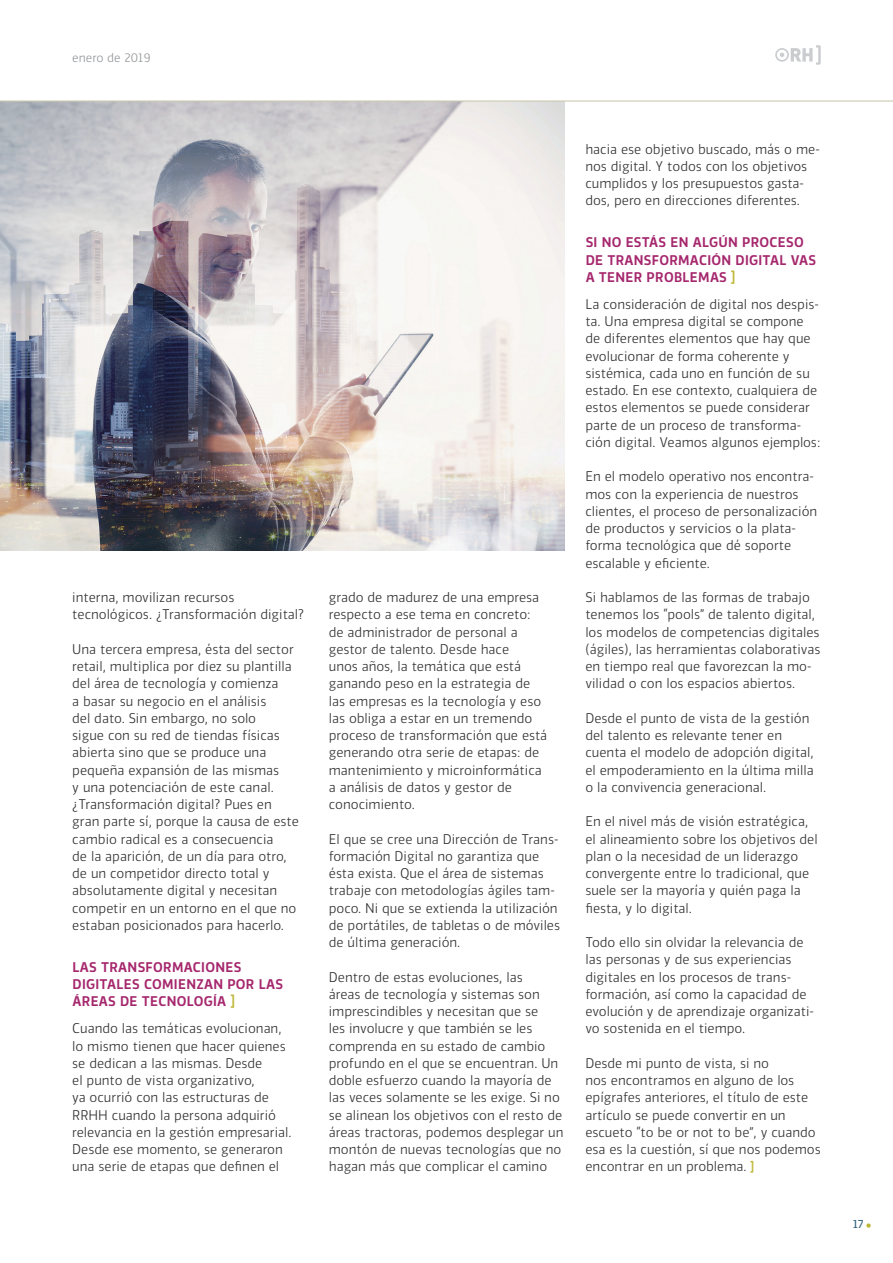
<style>
.page{position:relative;width:893px;height:1263px;background:#fff}
.page>*{position:absolute;margin:0;border:0;box-sizing:border-box;transform-origin:0 0}
.stl_base{font:300 13.2px/17.2px "Vinkel";color:#312f30}
.stl_base-2{font:500 13.2px/17.2px "Vinkel";letter-spacing:.02em;color:#a5276d}
.t1{font:300 12px "Vinkel";color:#939598}
.t2{font:11.25px "Vinkel";color:#366480}
.s1{font-family:"Agency FB";font-weight:700;font-size:15px;color:#c0b93a}
.s2{font-family:"Agency FB";font-weight:700;color:#c0b93a}
</style>
<div class="page">
<svg style="left:775px;top:45px;width:46px;height:20px"></svg>
<svg style="left:866px;top:1223px;width:5px;height:5px"></svg>
<img style="left:0;top:102px;width:564px;height:448px">
<hr style="left:0;top:100px;width:893px;height:2px;background:#cdcaaf">
<p class="t1" style="left:72px;top:49px;width:80px">enero de 2019</p>
<p class="stl_base" style="left:72px;top:589px;width:233px">interna, movilizan recursos tecnológicos. ¿Transformación digital?</p>
<p class="stl_base" style="left:72px;top:641px;width:228px">Una tercera empresa, ésta del sector retail, multiplica por diez su plantilla del área de tecnología y comienza<br>a basar su negocio en el análisis<br>del dato. Sin embargo, no solo<br>sigue con su red de tiendas físicas abierta sino que se produce una pequeña expansión de las mismas<br>y una potenciación de este canal. ¿Transformación digital? Pues en gran parte sí, porque la causa de este cambio radical es a consecuencia<br>de la aparición, de un día para otro, de un competidor directo total y absolutamente digital y necesitan competir en un entorno en el que no estaban posicionados para hacerlo.</p>
<p class="stl_base-2" style="left:73px;top:959px;width:212px">LAS TRANSFORMACIONES<br>DIGITALES COMIENZAN POR LAS<br>ÁREAS DE TECNOLOGÍA <span class="s1">]</span></p>
<p class="stl_base" style="left:72px;top:1020px;width:221px">Cuando las temáticas evolucionan, lo mismo tienen que hacer quienes se dedican a las mismas. Desde<br>el punto de vista organizativo,<br>ya ocurrió con las estructuras de RRHH cuando la persona adquirió relevancia en la gestión empresarial.<br>Desde ese momento, se generaron una serie de etapas que definen el</p>
<p class="stl_base" style="left:329px;top:589px;width:220px">grado de madurez de una empresa respecto a ese tema en concreto: de administrador de personal a gestor de talento. Desde hace<br>unos años, la temática que está ganando peso en la estrategia de las empresas es la tecnología y eso las obliga a estar en un tremendo proceso de transformación que está generando otra serie de etapas: de mantenimiento y microinformática a análisis de datos y gestor de conocimiento.</p>
<p class="stl_base" style="left:329px;top:830px;width:233px">El que se cree una Dirección de Trans&shy;formación Digital no garantiza que ésta exista. Que el área de sistemas trabaje con metodologías ágiles tam&shy;poco. Ni que se extienda la utilización de portátiles, de tabletas o de móviles de última generación.</p>
<p class="stl_base" style="left:329px;top:968px;width:236px">Dentro de estas evoluciones, las<br>áreas de tecnología y sistemas son imprescindibles y necesitan que se<br>les involucre y que también se les comprenda en su estado de cambio profundo en el que se encuentran. Un doble esfuerzo cuando la mayoría de las veces solamente se les exige. Si no se alinean los objetivos con el resto de áreas tractoras, podemos desplegar un montón de nuevas tecnologías que no hagan más que complicar el camino</p>
<p class="stl_base" style="left:585px;top:140px;width:236px">hacia ese objetivo buscado, más o me&shy;nos digital. Y todos con los objetivos cumplidos y los presupuestos gasta&shy;dos, pero en direcciones diferentes.</p>
<p class="stl_base-2" style="left:586px;top:234px;width:232px">SI NO ESTÁS EN ALGÚN PROCESO<br>DE TRANSFORMACIÓN DIGITAL VAS<br>A TENER PROBLEMAS <span class="s1">]</span></p>
<p class="stl_base" style="left:585px;top:296px;width:236px">La consideración de digital nos despis&shy;ta. Una empresa digital se compone de diferentes elementos que hay que evolucionar de forma coherente y sistémica, cada uno en función de su estado. En ese contexto, cualquiera de estos elementos se puede considerar parte de un proceso de transforma&shy;ción digital. Veamos algunos ejemplos:</p>
<p class="stl_base" style="left:585px;top:468px;width:233px">En el modelo operativo nos encontra&shy;mos con la experiencia de nuestros clientes, el proceso de personalización de productos y servicios o la plata&shy;forma tecnológica que dé soporte escalable y eficiente.</p>
<p class="stl_base" style="left:585px;top:589px;width:236px">Si hablamos de las formas de trabajo tenemos los “pools” de talento digital, los modelos de competencias digitales (ágiles), las herramientas colaborativas en tiempo real que favorezcan la mo&shy;vilidad o con los espacios abiertos.</p>
<p class="stl_base" style="left:585px;top:710px;width:230px">Desde el punto de vista de la gestión del talento es relevante tener en cuenta el modelo de adopción digital, el empoderamiento en la última milla o la convivencia generacional.</p>
<p class="stl_base" style="left:585px;top:813px;width:234px">En el nivel más de visión estratégica, el alineamiento sobre los objetivos del plan o la necesidad de un liderazgo convergente entre lo tradicional, que suele ser la mayoría y quién paga la fiesta, y lo digital.</p>
<p class="stl_base" style="left:585px;top:934px;width:230px">Todo ello sin olvidar la relevancia de las personas y de sus experiencias digitales en los procesos de trans&shy;formación, así como la capacidad de evolución y de aprendizaje organizati&shy;vo sostenida en el tiempo.</p>
<p class="stl_base" style="left:585px;top:1055px;width:237px">Desde mi punto de vista, si no<br>nos encontramos en alguno de los epígrafes anteriores, el título de este artículo se puede convertir en un escueto “to be or not to be”, y cuando esa es la cuestión, sí que nos podemos encontrar en un problema. <span class="s2">]</span></p>
<p class="t2" style="left:853px;top:1216px;width:13px">17</p>
</div>
